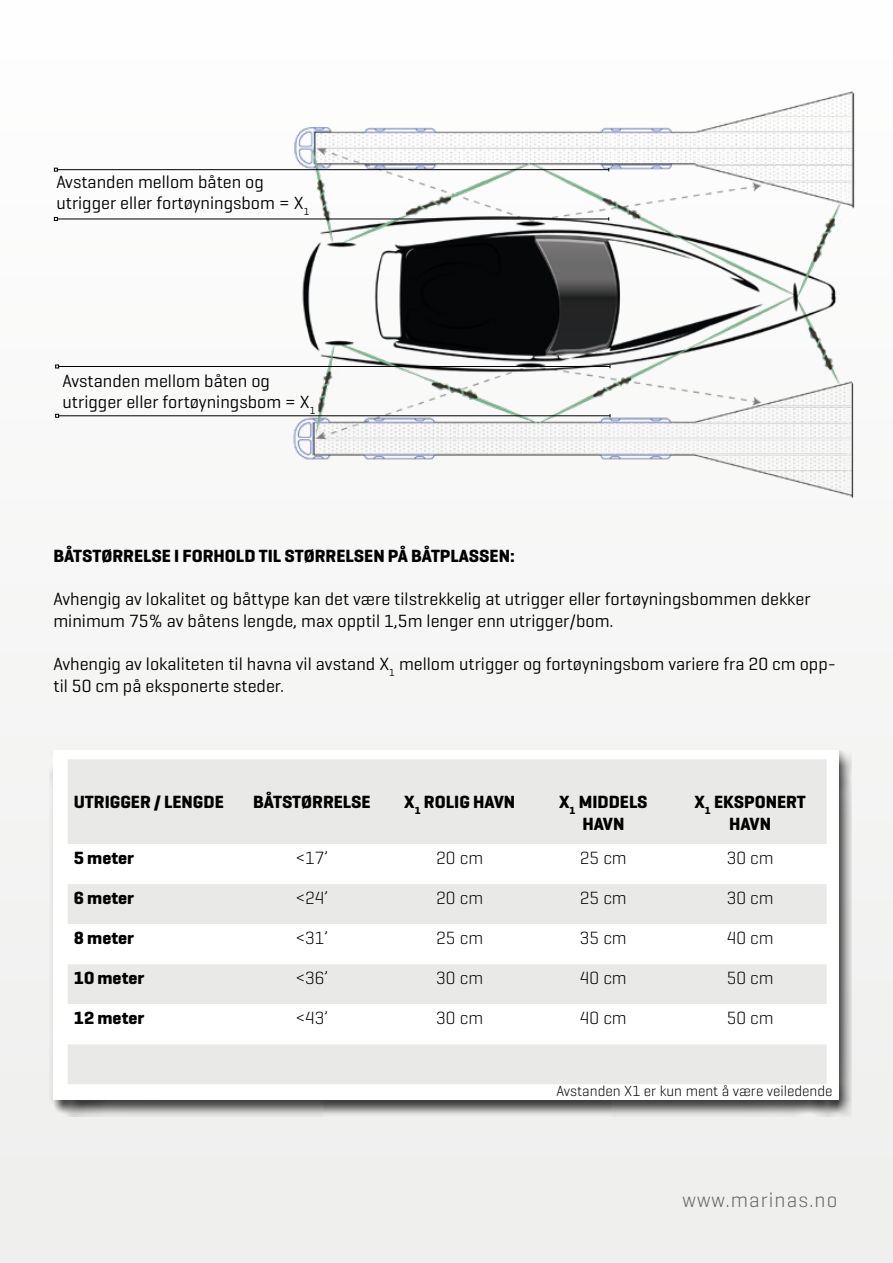
<style>
.page{position:relative;width:893px;height:1263px;background:#f6f6f5}
.page>*{position:absolute;margin:0;border:0;box-sizing:border-box;transform-origin:0 0}
.t1{font:300 21px "Geogrotesque";letter-spacing:.05em;color:#646464}
.t2{font:18px/21.6px "Geogrotesque";color:#000}
.t3{font:700 18px/21.6px "Geogrotesque";color:#000;text-align:center}
.t4{font:300 18px "Geogrotesque";color:#000}
.t5{font:300 15px "Geogrotesque";color:#000}
</style>
<div class="page">
<img style="left:282px;top:91px;width:573px;height:407px">
<hr style="left:57px;top:219px;width:552px;height:1px;background:#000">
<svg style="left:54px;top:217px;width:4px;height:4px"></svg>
<hr style="left:57px;top:169px;width:552px;height:1px;background:#000">
<svg style="left:54px;top:168px;width:4px;height:4px"></svg>
<div style="left:50px;top:750px;width:802px;height:367px;background:#000;opacity:.75"></div>
<div style="left:53px;top:750px;width:786px;height:350px;background:#fff"></div>
<div style="left:68px;top:759px;width:759px;height:325px;background:#e9eae8"></div>
<svg style="left:68px;top:844px;width:759px;height:40px"></svg>
<svg style="left:68px;top:924px;width:759px;height:120px"></svg>
<hr style="left:59px;top:415px;width:551px;height:1px;background:#000">
<svg style="left:55px;top:414px;width:4px;height:4px"></svg>
<hr style="left:59px;top:366px;width:551px;height:1px;background:#000">
<p class="t2" style="left:56px;top:170px;width:209px">Avstanden mellom båten og</p>
<p class="t2" style="left:56px;top:192px;width:255px">utrigger eller fortøyningsbom = X<sub>1</sub></p>
<p class="t2" style="left:63px;top:369px;width:209px">Avstanden mellom båten og</p>
<p class="t2" style="left:63px;top:391px;width:255px">utrigger eller fortøyningsbom = X<sub>1</sub></p>
<p class="t3" style="left:53px;top:545px;width:463px">BÅTSTØRRELSE I FORHOLD TIL STØRRELSEN PÅ BÅTPLASSEN:</p>
<p class="t2" style="left:53px;top:588px;width:759px">Avhengig av lokalitet og båttype kan det være tilstrekkelig at utrigger eller fortøyningsbommen dekker minimum 75% av båtens lengde, max opptil 1,5m lenger enn utrigger/bom.</p>
<p class="t2" style="left:53px;top:653px;width:784px">Avhengig av lokaliteten til havna vil avstand X<sub>1</sub> mellom utrigger og fortøyningsbom variere fra 20 cm opp&shy;til 50 cm på eksponerte steder.</p>
<p class="t3" style="left:74px;top:791px;width:152px">UTRIGGER / LENGDE</p>
<p class="t3" style="left:253px;top:791px;width:119px">BÅTSTØRRELSE</p>
<p class="t3" style="left:404px;top:791px;width:113px">X<sub>1</sub> ROLIG HAVN</p>
<p class="t3" style="left:559px;top:791px;width:90px">X<sub>1</sub> MIDDELS<br>HAVN</p>
<p class="t3" style="left:694px;top:791px;width:113px">X<sub>1</sub> EKSPONERT<br>HAVN</p>
<p class="t3" style="left:74px;top:846px;width:62px">5 meter</p>
<p class="t4" style="left:296px;top:846px;width:34px">&lt;17’</p>
<p class="t4" style="left:436px;top:846px;width:48px">20 cm</p>
<p class="t4" style="left:580px;top:846px;width:48px">25 cm</p>
<p class="t4" style="left:727px;top:846px;width:48px">30 cm</p>
<p class="t3" style="left:74px;top:887px;width:62px">6 meter</p>
<p class="t4" style="left:296px;top:886px;width:34px">&lt;24’</p>
<p class="t4" style="left:436px;top:886px;width:48px">20 cm</p>
<p class="t4" style="left:580px;top:886px;width:48px">25 cm</p>
<p class="t4" style="left:727px;top:886px;width:48px">30 cm</p>
<p class="t3" style="left:74px;top:927px;width:62px">8 meter</p>
<p class="t4" style="left:296px;top:926px;width:34px">&lt;31’</p>
<p class="t4" style="left:436px;top:926px;width:48px">25 cm</p>
<p class="t4" style="left:580px;top:926px;width:48px">35 cm</p>
<p class="t4" style="left:727px;top:926px;width:48px">40 cm</p>
<p class="t3" style="left:74px;top:967px;width:72px">10 meter</p>
<p class="t4" style="left:296px;top:966px;width:34px">&lt;36’</p>
<p class="t4" style="left:436px;top:966px;width:48px">30 cm</p>
<p class="t4" style="left:580px;top:966px;width:48px">40 cm</p>
<p class="t4" style="left:727px;top:966px;width:48px">50 cm</p>
<p class="t3" style="left:74px;top:1007px;width:72px">12 meter</p>
<p class="t4" style="left:296px;top:1006px;width:34px">&lt;43’</p>
<p class="t4" style="left:436px;top:1006px;width:48px">30 cm</p>
<p class="t4" style="left:580px;top:1006px;width:48px">40 cm</p>
<p class="t4" style="left:727px;top:1006px;width:48px">50 cm</p>
<p class="t5" style="left:556px;top:1081px;width:278px">Avstanden X1 er kun ment å være veiledende</p>
<p class="t1" style="left:683px;top:1186px;width:156px">www.marinas.no</p>
</div>
